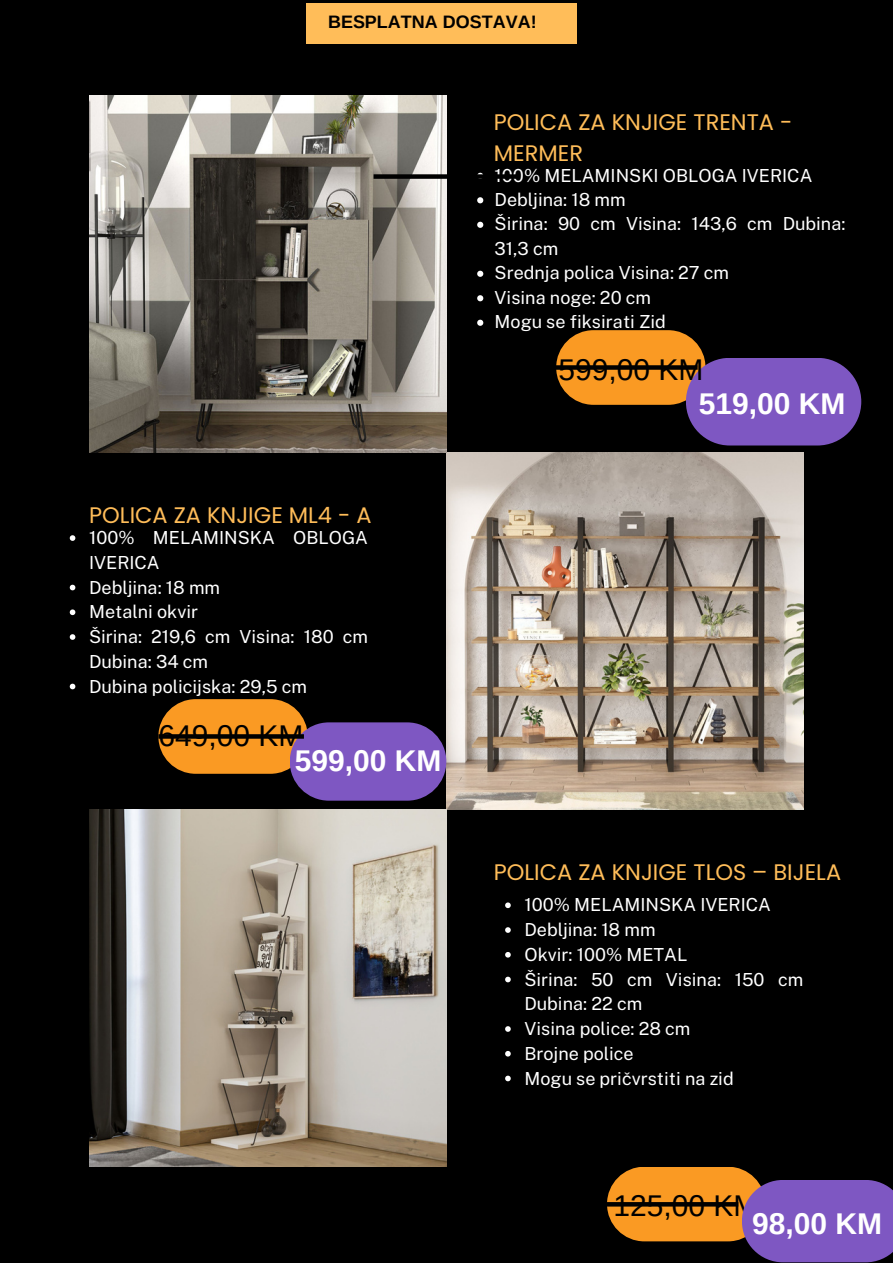
<style>
.page{position:relative;width:893px;height:1264px;background:#fff}
.page>*{position:absolute;margin:0;border:0;box-sizing:border-box;transform-origin:0 0}
.t1{font:30px "Arimo";color:#000}
.t2{font:700 30px "Arimo";color:#fff}
.t3{font:30px "Arimo";color:#fff}
.t4{font:22.5px/31.5px "Poppins";color:#ffbd59}
.t5{font:18px/24.8px "Public Sans";color:#fff}
.t6{font:700 18px "Arimo";color:#000}
</style>
<div class="page">
<div style="left:0;top:0;width:892px;height:1262px;background:#000"></div>
<img style="left:446px;top:452px;width:357px;height:357px">
<img style="left:89px;top:96px;width:357px;height:357px">
<img style="left:89px;top:809px;width:357px;height:357px">
<svg style="left:477px;top:197px;width:6px;height:6px"></svg>
<svg style="left:477px;top:222px;width:6px;height:6px"></svg>
<svg style="left:477px;top:271px;width:6px;height:6px"></svg>
<svg style="left:477px;top:295px;width:6px;height:6px"></svg>
<svg style="left:477px;top:320px;width:6px;height:6px"></svg>
<svg style="left:505px;top:902px;width:5px;height:6px"></svg>
<svg style="left:505px;top:927px;width:5px;height:5px"></svg>
<svg style="left:505px;top:952px;width:5px;height:5px"></svg>
<svg style="left:505px;top:976px;width:5px;height:6px"></svg>
<svg style="left:505px;top:1026px;width:5px;height:5px"></svg>
<svg style="left:505px;top:1051px;width:5px;height:5px"></svg>
<svg style="left:505px;top:1075px;width:5px;height:6px"></svg>
<svg style="left:70px;top:535px;width:5px;height:6px"></svg>
<svg style="left:70px;top:584px;width:5px;height:6px"></svg>
<svg style="left:70px;top:609px;width:5px;height:6px"></svg>
<svg style="left:70px;top:634px;width:5px;height:6px"></svg>
<svg style="left:70px;top:683px;width:5px;height:6px"></svg>
<div style="left:556px;top:330px;width:149px;height:75px;background:#fa9a23;border-radius:37px"></div>
<div style="left:685px;top:358px;width:176px;height:87px;background:#7e57c2;border-radius:44px"></div>
<div style="left:158px;top:699px;width:150px;height:74px;background:#fa9a23;border-radius:37px"></div>
<div style="left:607px;top:1166px;width:158px;height:75px;background:#fa9a23;border-radius:37px"></div>
<div style="left:290px;top:722px;width:156px;height:78px;background:#7e57c2;border-radius:39px"></div>
<svg style="left:741px;top:1179px;width:151px;height:83px;background:#7a54b2"></svg>
<div style="left:306px;top:3px;width:270px;height:40px;background:#ffbd59"></div>
<div style="left:373px;top:174px;width:146px;height:5px;background:#000"></div>
<div style="left:552px;top:365px;width:145px;height:5px;background:#000"></div>
<svg style="left:158px;top:734px;width:146px;height:4px"></svg>
<svg style="left:607px;top:1201px;width:131px;height:5px"></svg>
<p class="t6" style="left:328px;top:11px;width:210px">BESPLATNA DOSTAVA!</p>
<p class="t4" style="left:494px;top:106px;width:300px">POLICA ZA KNJIGE TRENTA -<br>MERMER</p>
<p class="t5" style="left:494px;top:163px;width:319px">100% MELAMINSKI OBLOGA IVERICA</p>
<p class="t5" style="left:494px;top:187px;width:132px">Debljina: 18 mm</p>
<p class="t5" style="left:494px;top:212px;width:352px">Širina: 90 cm Visina: 143,6 cm Dubina:<br>31,3 cm</p>
<p class="t5" style="left:494px;top:260px;width:236px">Srednja polica Visina: 27 cm</p>
<p class="t5" style="left:494px;top:285px;width:158px">Visina noge: 20 cm</p>
<p class="t5" style="left:494px;top:309px;width:173px">Mogu se fiksirati Zid</p>
<p class="t1" style="left:558px;top:353px;width:146px">599,00 KM</p>
<p class="t4" style="left:89px;top:499px;width:284px">POLICA ZA KNJIGE ML4 - A</p>
<p class="t5" style="left:89px;top:525px;width:280px">100% MELAMINSKA OBLOGA<br>IVERICA</p>
<p class="t5" style="left:89px;top:575px;width:133px">Debljina: 18 mm</p>
<p class="t5" style="left:89px;top:599px;width:111px">Metalni okvir</p>
<p class="t5" style="left:89px;top:624px;width:280px">Širina: 219,6 cm Visina: 180 cm<br>Dubina: 34 cm</p>
<p class="t5" style="left:89px;top:673px;width:219px">Dubina policijska: 29,5 cm</p>
<p class="t1" style="left:158px;top:719px;width:146px">649,00 KM</p>
<p class="t2" style="left:295px;top:744px;width:148px">599,00 KM</p>
<p class="t2" style="left:698px;top:387px;width:148px">519,00 KM</p>
<p class="t4" style="left:494px;top:856px;width:349px">POLICA ZA KNJIGE TLOS – BIJELA</p>
<p class="t5" style="left:524px;top:892px;width:248px">100% MELAMINSKA IVERICA</p>
<p class="t5" style="left:524px;top:917px;width:133px">Debljina: 18 mm</p>
<p class="t5" style="left:524px;top:942px;width:164px">Okvir: 100% METAL</p>
<p class="t5" style="left:524px;top:966px;width:280px">Širina: 50 cm Visina: 150 cm<br>Dubina: 22 cm</p>
<p class="t5" style="left:524px;top:1016px;width:167px">Visina police: 28 cm</p>
<p class="t5" style="left:524px;top:1041px;width:111px">Brojne police</p>
<p class="t5" style="left:524px;top:1065px;width:211px">Mogu se pričvrstiti na zid</p>
<p class="t1" style="left:613px;top:1188px;width:146px">125,00 KM</p>
<p class="t3" style="left:747px;top:1204px;width:146px">300,00 KM</p>
<p class="t2" style="left:752px;top:1206px;width:131px">98,00 KM</p>
</div>
